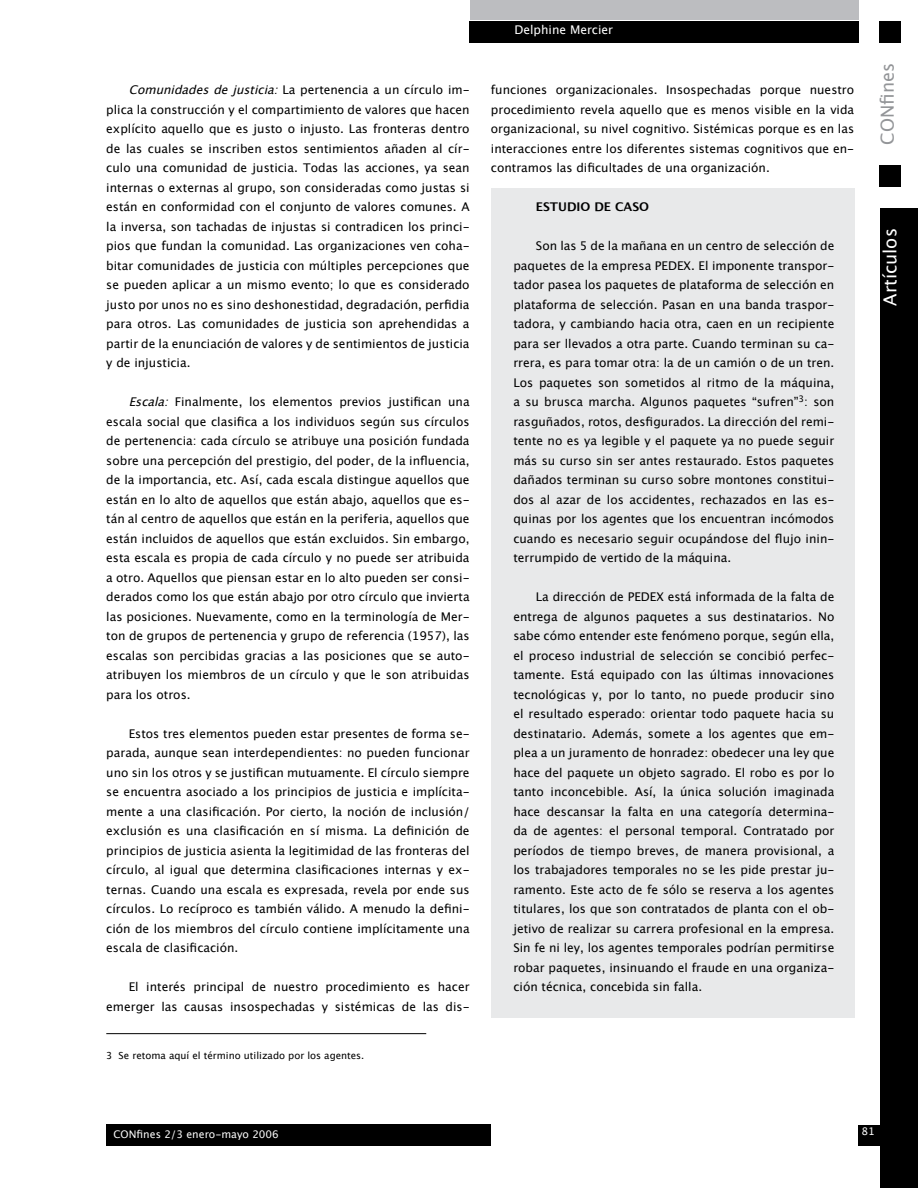
<style>
.page{position:relative;width:918px;height:1188px;background:#fff}
.page>*{position:absolute;margin:0;border:0;box-sizing:border-box;transform-origin:0 0}
.t1{font:18px "Lucida Grande";color:#fff}
.t2{font:18px "Lucida Grande";color:#939598}
.t3{font:12px/19.5px "Lucida Grande";color:#000;text-align:justify}
.t4{font:12px "Lucida Grande";color:#fff}
.t5{font:700 12px "Lucida Grande";color:#000}
.t6{font:10.5px "Lucida Grande";color:#fcfcfc}
.t7{font:9.75px "Lucida Grande";color:#000}
.s1{font-style:italic}
</style>
<div class="page">
<div style="left:880px;top:208px;width:38px;height:980px;background:#000"></div>
<div style="left:469px;top:21px;width:389px;height:21px;background:#000"></div>
<div style="left:470px;top:0;width:388px;height:19px;background:#bcbdc0"></div>
<div style="left:879px;top:21px;width:22px;height:21px;background:#000"></div>
<div style="left:879px;top:166px;width:22px;height:21px;background:#000"></div>
<div style="left:106px;top:1124px;width:385px;height:21px;background:#000"></div>
<div style="left:858px;top:1125px;width:42px;height:20px;background:#000"></div>
<div style="left:491px;top:188px;width:363px;height:829px;background:#e8e9ea"></div>
<hr style="left:106px;top:1033px;width:320px;height:1px;background:#000">
<p class="t3" style="left:106px;top:81px;width:365px;text-indent:22px"><span class="s1">Comunidadesdejusticia:</span>La pertenencia a un círculo im&shy;plica la construcción y el compartimiento de valores que hacen explícito aquello que es justo o injusto. Las fronteras dentro de las cuales se inscriben estos sentimientos añaden al cír&shy;culo una comunidad de justicia. Todas las acciones, ya sean internas o externas al grupo, son consideradas como justas si están en conformidad con el conjunto de valores comunes. A la inversa, son tachadas de injustas si contradicen los princi&shy;pios que fundan la comunidad. Las organizaciones ven coha&shy;bitar comunidades de justicia con múltiples percepciones que se pueden aplicar a un mismo evento; lo que es considerado justo por unos no es sino deshonestidad, degradación, perfidia para otros. Las comunidades de justicia son aprehendidas a partir de la enunciación de valores y de sentimientos de justicia y de injusticia.</p>
<p class="t3" style="left:106px;top:393px;width:365px;text-indent:22px"><span class="s1">Escala:</span> Finalmente, los elementos previos justifican una escala social que clasifica a los individuos según sus círculos de pertenencia: cada círculo se atribuye una posición fundada sobre una percepción del prestigio, del poder, de la influencia, de la importancia, etc. Así, cada escala distingue aquellos que están en lo alto de aquellos que están abajo, aquellos que es&shy;tán al centro de aquellos que están en la periferia, aquellos que están incluidos de aquellos que están excluidos. Sin embargo, esta escala es propia de cada círculo y no puede ser atribuida a otro. Aquellos que piensan estar en lo alto pueden ser consi&shy;derados como los que están abajo por otro círculo que invierta las posiciones. Nuevamente, como en la terminología de Mer&shy;ton de grupos de pertenencia y grupo de referencia (1957), las escalas son percibidas gracias a las posiciones que se auto&shy;atribuyen los miembros de un círculo y que le son atribuidas para los otros.</p>
<p class="t3" style="left:106px;top:724px;width:365px;text-indent:22px">Estos tres elementos pueden estar presentes de forma se&shy;parada, aunque sean interdependientes: no pueden funcionar uno sin los otros y se justifican mutuamente. El círculo siempre se encuentra asociado a los principios de justicia e implícita&shy;mente a una clasificación. Por cierto, la noción de inclusión/ exclusión es una clasificación en sí misma. La definición de principios de justicia asienta la legitimidad de las fronteras del círculo, al igual que determina clasificaciones internas y ex&shy;ternas. Cuando una escala es expresada, revela por ende sus círculos. Lo recíproco es también válido. A menudo la defini&shy;ción de los miembros del círculo contiene implícitamente una escala de clasificación.</p>
<p class="t3" style="left:106px;top:978px;width:365px;text-align:right">El interés principal de nuestro procedimiento es hacer emerger las causas insospechadas y sistémicas de las dis-</p>
<p class="t7" style="left:106px;top:1050px;width:260px">3 Se retoma aquí el término utilizado por los agentes.</p>
<p class="t4" style="left:515px;top:22px;width:100px">Delphine Mercier</p>
<p class="t3" style="left:491px;top:81px;width:365px">funciones organizacionales. Insospechadas porque nuestro procedimiento revela aquello que es menos visible en la vida organizacional, su nivel cognitivo. Sistémicas porque es en las interacciones entre los diferentes sistemas cognitivos que en&shy;contramos las dificultades de una organización.</p>
<p class="t5" style="left:536px;top:200px;width:115px">ESTUDIO DE CASO</p>
<p class="t3" style="left:513px;top:237px;width:323px;text-indent:22px">Son las 5 de la mañana en un centro de selección de paquetes de la empresa PEDEX. El imponente transpor&shy;tador pasea los paquetes de plataforma de selección en plataforma de selección. Pasan en una banda traspor&shy;tadora, y cambiando hacia otra, caen en un recipiente para ser llevados a otra parte. Cuando terminan su ca&shy;rrera, es para tomar otra: la de un camión o de un tren.<br>Los paquetes son sometidos al ritmo de la máquina, a su brusca marcha. Algunos paquetes “sufren”<sup>3</sup>: son rasguñados, rotos, desfigurados. La dirección del remi&shy;tente no es ya legible y el paquete ya no puede seguir más su curso sin ser antes restaurado. Estos paquetes dañados terminan su curso sobre montones constitui&shy;dos al azar de los accidentes, rechazados en las es&shy;quinas por los agentes que los encuentran incómodos cuando es necesario seguir ocupándose del flujo inin&shy;terrumpido de vertido de la máquina.</p>
<p class="t3" style="left:513px;top:588px;width:323px;text-indent:22px">La dirección de PEDEX está informada de la falta de entrega de algunos paquetes a sus destinatarios. No sabe cómo entender este fenómeno porque, según ella, el proceso industrial de selección se concibió perfec&shy;tamente. Está equipado con las últimas innovaciones tecnológicas y, por lo tanto, no puede producir sino el resultado esperado: orientar todo paquete hacia su destinatario. Además, somete a los agentes que em&shy;plea a un juramento de honradez: obedecer una ley que hace del paquete un objeto sagrado. El robo es por lo tanto inconcebible. Así, la única solución imaginada hace descansar la falta en una categoría determina&shy;da de agentes: el personal temporal. Contratado por períodos de tiempo breves, de manera provisional, a los trabajadores temporales no se les pide prestar ju&shy;ramento. Este acto de fe sólo se reserva a los agentes titulares, los que son contratados de planta con el ob&shy;jetivo de realizar su carrera profesional en la empresa.<br>Sin fe ni ley, los agentes temporales podrían permitirse robar paquetes, insinuando el fraude en una organiza&shy;ción técnica, concebida sin falla.</p>
<h1 class="t2" style="left:877px;top:145px;width:83px;rotate:-90deg">CONfines</h1>
<h1 class="t1" style="left:880px;top:306px;width:79px;rotate:-90deg">Artículos</h1>
<p class="t6" style="left:113px;top:1129px;width:167px">CONfines 2/3 enero-mayo 2006</p>
<p class="t6" style="left:862px;top:1126px;width:15px">81</p>
</div>
